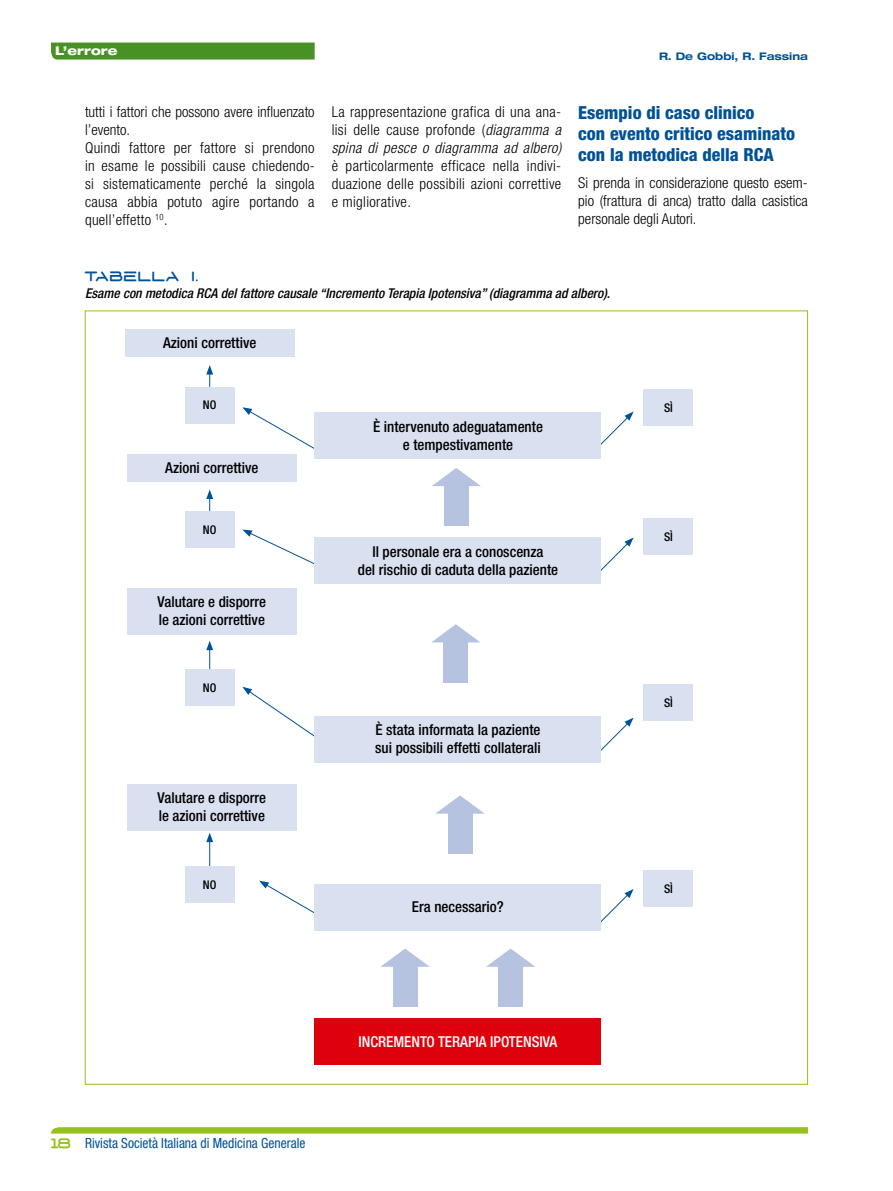
<style>
.page{position:relative;width:893px;height:1191px;background:#fff}
.page>*{position:absolute;margin:0;border:0;box-sizing:border-box;transform-origin:0 0}
.t1{font:800 condensed 18px/21px "Helvetica Neue LT Std";color:#005296}
.t2{font:300 condensed 15px/18px "Helvetica Neue LT Std";letter-spacing:.02em;color:#000;text-align:justify}
.t3{font:500 condensed 15px/18px "Helvetica Neue LT Std";color:#000}
.t4{font:500 condensed 15px "Helvetica Neue LT Std";color:#fff}
.t5{font:condensed 14.1px "Helvetica Neue LT Std";color:#005296;scale:.96 1}
.t6{font:italic 500 condensed 13.5px "Helvetica Neue LT Std";color:#000}
.t7{font:13.5px "D3 Euronism Bold";letter-spacing:.12em;color:#005296}
.t8{font:500 condensed 12px "Helvetica Neue LT Std";color:#000}
.t9{font:800 expanded 12px "Helvetica Neue LT Std";color:#fff}
.t10{font:700 expanded 10.5px "Helvetica Neue LT Std";color:#005296}
.s1{font-style:italic}
.s2{font-family:"D3 Euronism Bold";font-stretch:normal;font-size:13.5px;color:#94c11a}
</style>
<div class="page">
<svg style="left:51px;top:43px;width:6px;height:17px"></svg>
<div style="left:57px;top:43px;width:258px;height:17px;background:#489225"></div>
<svg style="left:51px;top:1127px;width:757px;height:6px;background:#97c221"></svg>
<hr style="left:209px;top:839px;width:1px;height:40px;background:#005296">
<svg style="left:206px;top:832px;width:7px;height:10px"></svg>
<hr style="left:209px;top:648px;width:1px;height:39px;background:#005296">
<svg style="left:206px;top:641px;width:7px;height:9px"></svg>
<hr style="left:209px;top:496px;width:1px;height:40px;background:#005296">
<svg style="left:206px;top:489px;width:7px;height:10px"></svg>
<hr style="left:209px;top:372px;width:1px;height:40px;background:#005296">
<svg style="left:206px;top:365px;width:7px;height:9px"></svg>
<svg style="left:601px;top:411px;width:33px;height:34px"></svg>
<svg style="left:601px;top:537px;width:33px;height:34px"></svg>
<svg style="left:601px;top:717px;width:33px;height:34px"></svg>
<svg style="left:242px;top:686px;width:111px;height:77px"></svg>
<svg style="left:242px;top:529px;width:73px;height:44px"></svg>
<svg style="left:242px;top:407px;width:73px;height:42px"></svg>
<svg style="left:591px;top:889px;width:43px;height:42px"></svg>
<div style="left:125px;top:329px;width:169px;height:27px;background:#d9e0f0"></div>
<div style="left:127px;top:454px;width:169px;height:28px;background:#d9e0f0"></div>
<div style="left:127px;top:587px;width:169px;height:47px;background:#d9e0f0"></div>
<div style="left:127px;top:783px;width:169px;height:47px;background:#d9e0f0"></div>
<div style="left:315px;top:412px;width:286px;height:46px;background:#d9e0f0"></div>
<div style="left:315px;top:537px;width:286px;height:47px;background:#d9e0f0"></div>
<div style="left:315px;top:715px;width:286px;height:47px;background:#d9e0f0"></div>
<div style="left:315px;top:1017px;width:286px;height:47px;background:#de000a"></div>
<div style="left:644px;top:389px;width:49px;height:36px;background:#d9e0f0"></div>
<div style="left:644px;top:518px;width:49px;height:36px;background:#d9e0f0"></div>
<div style="left:644px;top:684px;width:49px;height:37px;background:#d9e0f0"></div>
<div style="left:644px;top:871px;width:49px;height:36px;background:#d9e0f0"></div>
<div style="left:185px;top:866px;width:49px;height:36px;background:#d9e0f0"></div>
<div style="left:185px;top:669px;width:49px;height:36px;background:#d9e0f0"></div>
<div style="left:185px;top:511px;width:49px;height:36px;background:#d9e0f0"></div>
<div style="left:185px;top:387px;width:49px;height:36px;background:#d9e0f0"></div>
<div style="left:393px;top:964px;width:24px;height:42px;background:#b5c2e0"></div>
<svg style="left:382px;top:948px;width:47px;height:18px"></svg>
<div style="left:499px;top:964px;width:24px;height:42px;background:#b5c2e0"></div>
<svg style="left:487px;top:948px;width:47px;height:18px"></svg>
<div style="left:448px;top:811px;width:24px;height:42px;background:#b5c2e0"></div>
<div style="left:444px;top:640px;width:24px;height:42px;background:#b5c2e0"></div>
<svg style="left:436px;top:795px;width:48px;height:18px"></svg>
<svg style="left:432px;top:624px;width:48px;height:18px"></svg>
<div style="left:444px;top:484px;width:24px;height:42px;background:#b5c2e0"></div>
<svg style="left:432px;top:468px;width:49px;height:18px"></svg>
<svg style="left:259px;top:880px;width:86px;height:51px"></svg>
<div style="left:315px;top:883px;width:286px;height:47px;background:#d9e0f0"></div>
<p class="t9" style="left:55px;top:43px;width:64px">L’errore</p>
<p class="t10" style="left:659px;top:49px;width:150px">R. De Gobbi, R. Fassina</p>
<p class="t2" style="left:85px;top:103px;width:231px;text-align:left">tutti i fattori che possono avere influenzato l’evento.<br>Quindi fattore per fattore si prendono in esame le possibili cause chiedendo&shy;si sistematicamente perché la singola causa abbia potuto agire portando a quell’effetto <sup>10</sup>.</p>
<p class="t2" style="left:332px;top:103px;width:231px">La rappresentazione grafica di una ana&shy;lisi delle cause profonde (<span class="s1">diagramma a spina di pesce o diagramma ad albero)</span></p>
<p class="t2" style="left:332px;top:157px;width:231px">è particolarmente efficace nella indivi&shy;duazione delle possibili azioni correttive e migliorative.</p>
<p class="t1" style="left:578px;top:102px;width:218px">Esempio di caso clinico<br>con evento critico esaminato con la metodica della RCA</p>
<p class="t2" style="left:578px;top:173px;width:231px">Si prenda in considerazione questo esem&shy;pio (frattura di anca) tratto dalla casistica personale degli Autori.</p>
<p class="t7" style="left:85px;top:271px;width:115px">TABELLA I.</p>
<p class="t6" style="left:85px;top:285px;width:527px">Esame con metodica RCA del fattore causale “Incremento Terapia Ipotensiva” (diagramma ad albero).</p>
<p class="t3" style="left:163px;top:333px;width:95px">Azioni correttive</p>
<p class="t8" style="left:203px;top:398px;width:15px">NO</p>
<p class="t3" style="left:165px;top:459px;width:95px">Azioni correttive</p>
<p class="t8" style="left:203px;top:522px;width:15px">NO</p>
<p class="t3" style="left:157px;top:593px;width:110px">Valutare e disporre le azioni correttive</p>
<p class="t8" style="left:203px;top:680px;width:15px">NO</p>
<p class="t3" style="left:157px;top:789px;width:110px">Valutare e disporre le azioni correttive</p>
<p class="t8" style="left:203px;top:877px;width:15px">NO</p>
<p class="t5" style="left:51px;top:1134px;width:267px"><span class="s2">18</span> Rivista Società Italiana di Medicina Generale</p>
<p class="t3" style="left:373px;top:417px;width:171px;text-align:center">È intervenuto adeguatamente e tempestivamente</p>
<p class="t3" style="left:358px;top:543px;width:202px;text-align:center">Il personale era a conoscenza<br>del rischio di caduta della paziente</p>
<p class="t3" style="left:375px;top:721px;width:167px">È stata informata la paziente sui possibili effetti collaterali</p>
<p class="t3" style="left:412px;top:898px;width:93px">Era necessario?</p>
<p class="t4" style="left:358px;top:1032px;width:61px">Incrementot</p>
<p class="t4" style="left:445px;top:1032px;width:23px">erapiaipot</p>
<p class="t4" style="left:516px;top:1032px;width:15px">ensiva</p>
<p class="t8" style="left:664px;top:400px;width:10px">Sì</p>
<p class="t8" style="left:664px;top:529px;width:10px">Sì</p>
<p class="t8" style="left:664px;top:695px;width:10px">Sì</p>
<p class="t8" style="left:664px;top:882px;width:10px">Sì</p>
</div>
